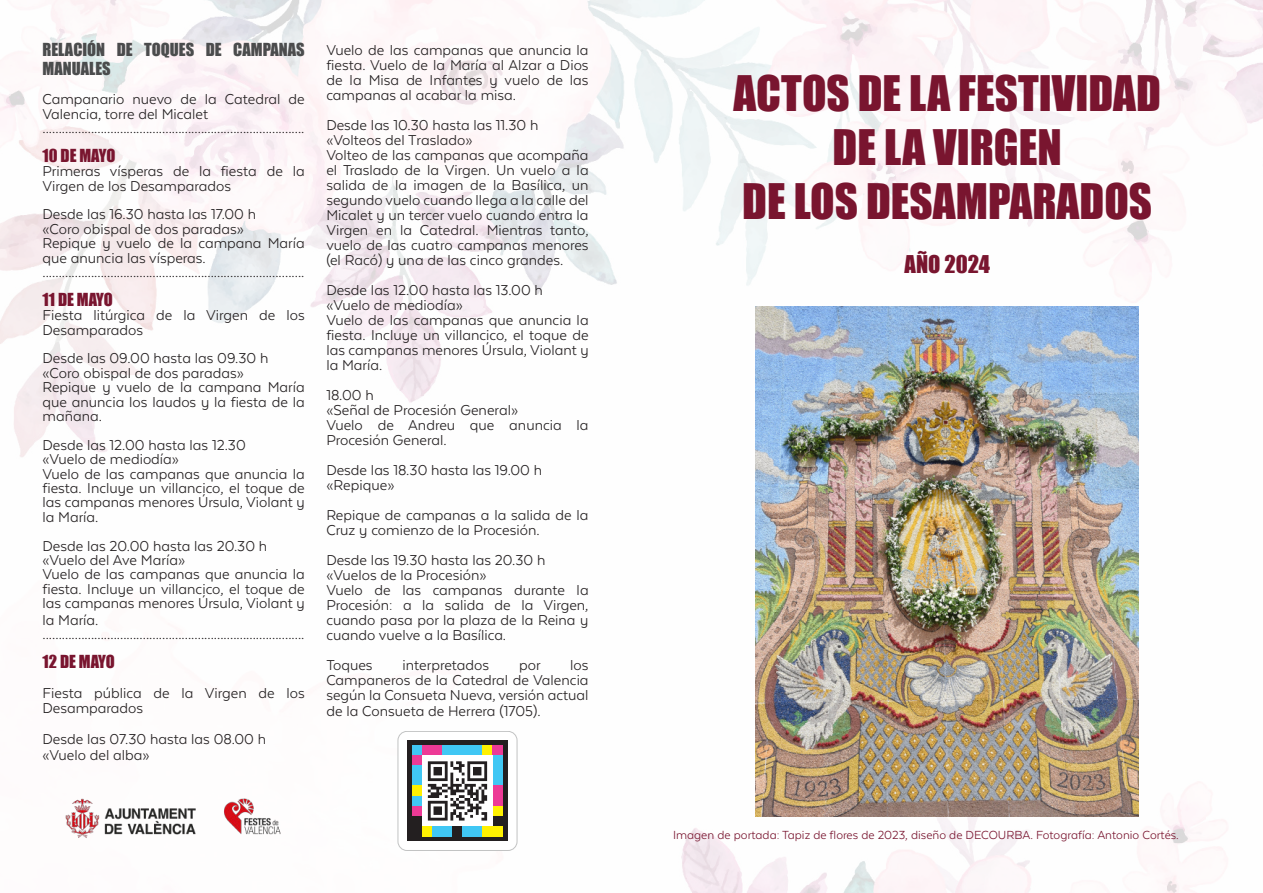
<style>
.page{position:relative;width:1263px;height:893px;background:#fff}
.page>*{position:absolute;margin:0;border:0;box-sizing:border-box;transform-origin:0 0}
.t1{font:45px/54px "Impact";color:#79152f;text-align:center}
.t2{font:22.5px "Impact";color:#79152f}
.t3{font:16.5px/15px "Texta Alt";color:#231f20}
.t4{font:16.5px/19.8px "Impact";color:#4b4c4d}
.t5{font:16.5px "Impact";color:#79152f}
.t6{font:13.5px "Texta Alt";color:#79152f}
</style>
<div class="page">
<img style="left:0;top:0;width:1263px;height:893px">
<img style="left:756px;top:306px;width:382px;height:511px">
<div style="left:398px;top:731px;width:119px;height:119px;background:#fff;border-radius:9px"></div>
<div style="left:398px;top:731px;width:119px;height:119px;border:1px solid #c2c3c3;border-radius:9px"></div>
<div style="left:407px;top:740px;width:101px;height:101px;background:#231f20"></div>
<div style="left:412px;top:746px;width:10px;height:10px;background:#40c7f4"></div>
<div style="left:412px;top:756px;width:10px;height:10px;background:#ed3a96"></div>
<div style="left:412px;top:766px;width:10px;height:10px;background:#40c7f4"></div>
<div style="left:412px;top:776px;width:10px;height:10px;background:#40c7f4"></div>
<div style="left:412px;top:786px;width:10px;height:10px;background:#fff101"></div>
<div style="left:412px;top:796px;width:10px;height:10px;background:#40c7f4"></div>
<div style="left:412px;top:806px;width:10px;height:10px;background:#ed3a96"></div>
<div style="left:422px;top:746px;width:10px;height:10px;background:#ed3a96"></div>
<div style="left:422px;top:826px;width:10px;height:10px;background:#fff101"></div>
<div style="left:432px;top:746px;width:10px;height:10px;background:#ed3a96"></div>
<div style="left:432px;top:826px;width:10px;height:10px;background:#40c7f4"></div>
<div style="left:442px;top:746px;width:10px;height:10px;background:#40c7f4"></div>
<div style="left:442px;top:826px;width:10px;height:10px;background:#40c7f4"></div>
<div style="left:452px;top:746px;width:11px;height:10px;background:#40c7f4"></div>
<div style="left:462px;top:746px;width:11px;height:10px;background:#40c7f4"></div>
<div style="left:462px;top:826px;width:11px;height:10px;background:#40c7f4"></div>
<div style="left:473px;top:746px;width:10px;height:10px;background:#40c7f4"></div>
<div style="left:473px;top:826px;width:10px;height:10px;background:#40c7f4"></div>
<div style="left:483px;top:746px;width:10px;height:10px;background:#fff101"></div>
<div style="left:483px;top:826px;width:10px;height:10px;background:#fff101"></div>
<div style="left:493px;top:746px;width:10px;height:10px;background:#ed3a96"></div>
<div style="left:493px;top:756px;width:10px;height:10px;background:#40c7f4"></div>
<div style="left:493px;top:766px;width:10px;height:10px;background:#40c7f4"></div>
<div style="left:493px;top:776px;width:10px;height:10px;background:#40c7f4"></div>
<div style="left:493px;top:786px;width:10px;height:10px;background:#ed3a96"></div>
<div style="left:493px;top:796px;width:10px;height:10px;background:#ed3a96"></div>
<div style="left:493px;top:806px;width:10px;height:10px;background:#fff101"></div>
<div style="left:493px;top:826px;width:10px;height:10px;background:#fff101"></div>
<div style="left:422px;top:756px;width:71px;height:70px;background:#fff"></div>
<svg style="left:428px;top:761px;width:59px;height:59px"></svg>
<img style="left:43px;top:793px;width:262px;height:46px">
<p class="t4" style="left:43px;top:39px;width:264px">RELACIÓN DE TOQUES DE CAMPANAS<br>MANUALES</p>
<p class="t3" style="left:43px;top:92px;width:264px;line-height:14.4px">Campanario nuevo de la Catedral de<br>Valencia, torre del Micalet .................................................................................</p>
<p class="t5" style="left:43px;top:147px;width:74px">10 DE MAYO</p>
<p class="t3" style="left:43px;top:164px;width:264px;line-height:14.4px">Primeras vísperas de la fiesta de la<br>Virgen de los Desamparados</p>
<p class="t3" style="left:43px;top:207px;width:264px;line-height:14.4px">Desde las 16.30 hasta las 17.00 h<br>«Coro obispal de dos paradas»<br>Repique y vuelo de la campana María que anuncia las vísperas. .................................................................................</p>
<p class="t5" style="left:43px;top:291px;width:72px">11 DE MAYO</p>
<p class="t3" style="left:43px;top:308px;width:264px;line-height:14.4px">Fiesta litúrgica de la Virgen de los<br>Desamparados</p>
<p class="t3" style="left:43px;top:351px;width:264px;line-height:14.4px">Desde las 09.00 hasta las 09.30 h «Coro obispal de dos paradas»<br>Repique y vuelo de la campana María que anuncia los laudos y la fiesta de la mañana.</p>
<p class="t3" style="left:43px;top:438px;width:264px;line-height:14.4px">Desde las 12.00 hasta las 12.30<br>«Vuelo de mediodía»<br>Vuelo de las campanas que anuncia la fiesta. Incluye un villancico, el toque de las campanas menores Úrsula, Violant y la María.</p>
<p class="t3" style="left:43px;top:538px;width:264px;line-height:14.4px">Desde las 20.00 hasta las 20.30 h «Vuelo del Ave María»<br>Vuelo de las campanas que anuncia la fiesta. Incluye un villancico, el toque de las campanas menores Úrsula, Violant y</p>
<p class="t3" style="left:43px;top:613px;width:263px;line-height:14.4px">la María. .................................................................................</p>
<p class="t5" style="left:43px;top:653px;width:74px">12 DE MAYO</p>
<p class="t3" style="left:43px;top:685px;width:264px;line-height:15.5px">Fiesta pública de la Virgen de los<br>Desamparados</p>
<p class="t3" style="left:43px;top:731px;width:225px;line-height:15.5px">Desde las 07.30 hasta las 08.00 h «Vuelo del alba»</p>
<p class="t3" style="left:326px;top:42px;width:264px;text-align:justify">Vuelo de las campanas que anuncia la fiesta. Vuelo de la María al Alzar a Dios de la Misa de Infantes y vuelo de las campanas al acabar la misa.</p>
<p class="t3" style="left:326px;top:117px;width:264px">Desde las 10.30 hasta las 11.30 h «Volteos del Traslado»<br>Volteo de las campanas que acompaña el Traslado de la Virgen. Un vuelo a la salida de la imagen de la Basílica, un segundo vuelo cuando llega a la calle del Micalet y un tercer vuelo cuando entra la Virgen en la Catedral. Mientras tanto, vuelo de las cuatro campanas menores (el Racó) y una de las cinco grandes.</p>
<p class="t3" style="left:326px;top:282px;width:264px">Desde las 12.00 hasta las 13.00 h «Vuelo de mediodía»<br>Vuelo de las campanas que anuncia la fiesta. Incluye un villancico, el toque de las campanas menores Úrsula, Violant y la María.</p>
<p class="t3" style="left:326px;top:387px;width:264px">18.00 h<br>«Señal de Procesión General»<br>Vuelo de Andreu que anuncia la<br>Procesión General.</p>
<p class="t3" style="left:326px;top:462px;width:217px">Desde las 18.30 hasta las 19.00 h «Repique»</p>
<p class="t3" style="left:326px;top:507px;width:264px">Repique de campanas a la salida de la<br>Cruz y comienzo de la Procesión.</p>
<p class="t3" style="left:326px;top:552px;width:264px">Desde las 19.30 hasta las 20.30 h «Vuelos de la Procesión»<br>Vuelo de las campanas durante la<br>Procesión: a la salida de la Virgen, cuando pasa por la plaza de la Reina y cuando vuelve a la Basílica.</p>
<p class="t3" style="left:326px;top:657px;width:48px">Toques</p>
<p class="t3" style="left:403px;top:657px;width:88px">interpretados</p>
<p class="t3" style="left:519px;top:657px;width:23px">por</p>
<p class="t3" style="left:326px;top:657px;width:264px;text-align:justify;text-indent:244px">los Campaneros de la Catedral de Valencia según la Consueta Nueva, versión actual de la Consueta de Herrera (1705).</p>
<h1 class="t1" style="left:733px;top:66px;width:429px">ACTOS DE LA FESTIVIDAD<br>DE LA VIRGEN<br>DE LOS DESAMPARADOS</h1>
<h2 class="t2" style="left:904px;top:253px;width:87px">AÑO 2024</h2>
<p class="t6" style="left:673px;top:828px;width:507px">Imagen de portada: Tapiz de flores de 2023, diseño de DECOURBA. Fotografía: Antonio Cortés.</p>
</div>
